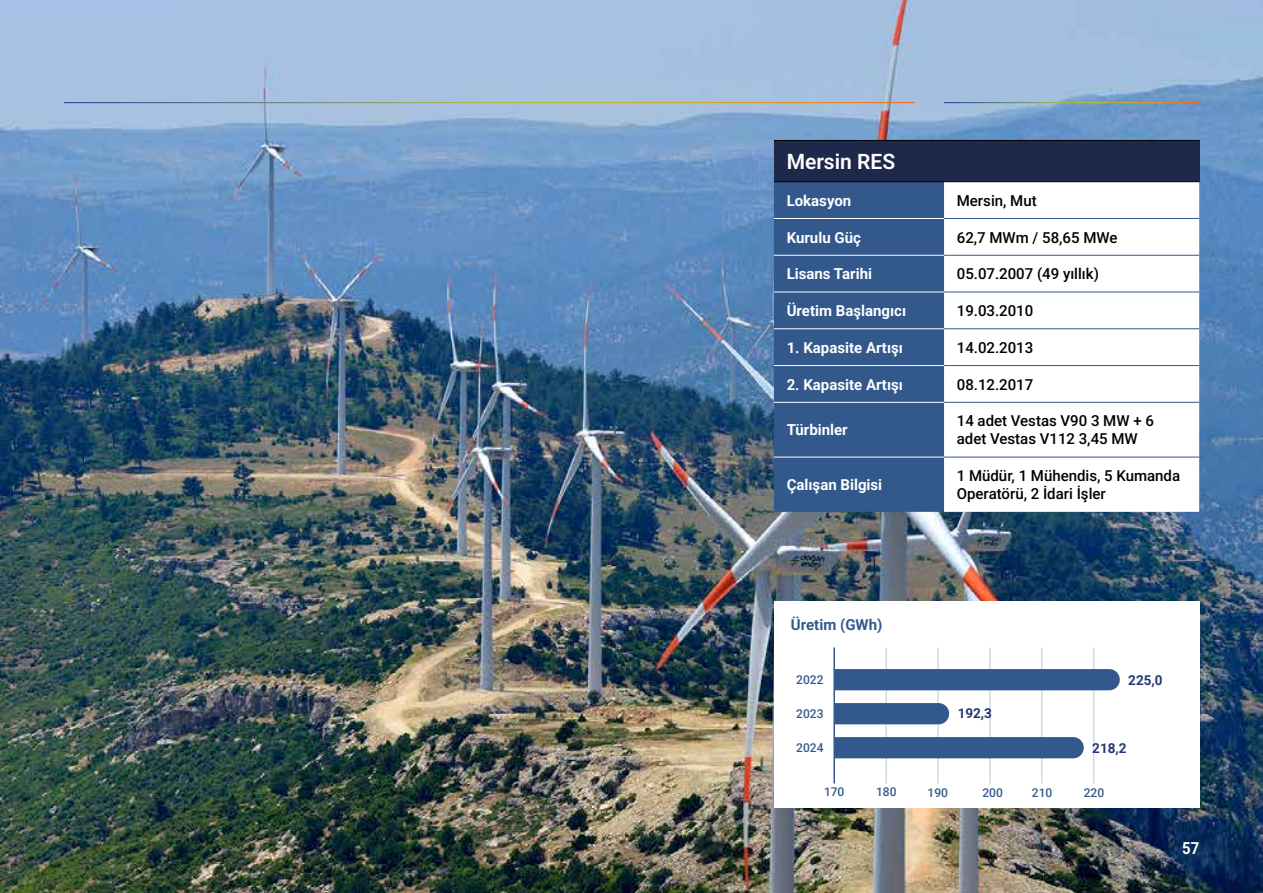
<style>
.page{position:relative;width:1263px;height:893px;background:#fff}
.page>*{position:absolute;margin:0;border:0;box-sizing:border-box;transform-origin:0 0}
.t1{font:600 21px "Roboto";color:#fff}
.t2{font:700 16.5px "Roboto";color:#fff;scale:.9 1}
.t3{font:500 15px/18px "Roboto";color:#000}
.t4{font:700 15px "Roboto";color:#fff}
.t5{font:700 15px "Roboto";color:#32588c}
.t6{font:700 13.5px "Roboto";color:#233674}
.t7{font:500 12px "Roboto";color:#32588c}
</style>
<div class="page">
<img style="left:0;top:0;width:1263px;height:893px">
<hr style="left:64px;top:102px;width:850px;height:1px;background:#fff">
<hr style="left:944px;top:102px;width:255px;height:1px;background:#fff">
<div style="left:774px;top:140px;width:425px;height:42px;background:#1e284b"></div>
<div style="left:774px;top:182px;width:170px;height:330px;background:#32588c"></div>
<svg style="left:944px;top:182px;width:255px;height:330px"></svg>
<hr style="left:774px;top:140px;width:170px;height:1px;background:#000">
<hr style="left:944px;top:140px;width:255px;height:1px;background:#000">
<hr style="left:774px;top:181px;width:170px;height:1px;background:#000">
<hr style="left:944px;top:181px;width:255px;height:1px;background:#000">
<hr style="left:774px;top:218px;width:170px;height:1px;background:#fff">
<hr style="left:774px;top:255px;width:170px;height:1px;background:#fff">
<hr style="left:774px;top:292px;width:170px;height:1px;background:#fff">
<hr style="left:774px;top:329px;width:170px;height:1px;background:#fff">
<hr style="left:774px;top:365px;width:170px;height:1px;background:#fff">
<hr style="left:774px;top:402px;width:170px;height:1px;background:#fff">
<hr style="left:774px;top:457px;width:170px;height:1px;background:#fff">
<hr style="left:944px;top:218px;width:255px;height:1px;background:#32588c">
<hr style="left:944px;top:255px;width:255px;height:1px;background:#32588c">
<hr style="left:944px;top:292px;width:255px;height:1px;background:#32588c">
<hr style="left:944px;top:329px;width:255px;height:1px;background:#32588c">
<hr style="left:944px;top:365px;width:255px;height:1px;background:#32588c">
<hr style="left:944px;top:402px;width:255px;height:1px;background:#32588c">
<hr style="left:944px;top:457px;width:255px;height:1px;background:#32588c">
<div style="left:774px;top:601px;width:425px;height:207px;background:#fff"></div>
<hr style="left:833px;top:647px;width:2px;height:136px;background:#32588c">
<hr style="left:886px;top:647px;width:1px;height:136px;background:#b8c7d5">
<hr style="left:938px;top:647px;width:1px;height:136px;background:#b8c7d5">
<hr style="left:1093px;top:647px;width:1px;height:136px;background:#b8c7d5">
<hr style="left:1042px;top:647px;width:1px;height:136px;background:#b8c7d5">
<hr style="left:990px;top:647px;width:1px;height:136px;background:#b8c7d5">
<div style="left:835px;top:669px;width:285px;height:21px;background:#32588c"></div>
<div style="left:835px;top:703px;width:114px;height:21px;background:#32588c"></div>
<div style="left:835px;top:737px;width:249px;height:21px;background:#32588c"></div>
<h1 class="t1" style="left:787px;top:147px;width:110px">Mersin RES</h1>
<p class="t4" style="left:787px;top:190px;width:66px">Lokasyon</p>
<p class="t3" style="left:957px;top:191px;width:81px">Mersin, Mut</p>
<p class="t4" style="left:787px;top:227px;width:76px">Kurulu Güç</p>
<p class="t3" style="left:957px;top:228px;width:162px">62,7 MWm / 58,65 MWe</p>
<p class="t4" style="left:787px;top:263px;width:87px">Lisans Tarihi</p>
<p class="t3" style="left:957px;top:264px;width:144px">05.07.2007 (49 yıllık)</p>
<p class="t4" style="left:787px;top:300px;width:121px">Üretim Başlangıcı</p>
<p class="t3" style="left:957px;top:301px;width:78px">19.03.2010</p>
<p class="t4" style="left:787px;top:337px;width:118px">1. Kapasite Artışı</p>
<p class="t3" style="left:957px;top:338px;width:78px">14.02.2013</p>
<p class="t4" style="left:787px;top:374px;width:118px">2. Kapasite Artışı</p>
<p class="t3" style="left:957px;top:375px;width:78px">08.12.2017</p>
<p class="t4" style="left:787px;top:419px;width:63px">Türbinler</p>
<p class="t3" style="left:957px;top:411px;width:199px">14 adet Vestas V90 3 MW + 6 adet Vestas V112 3,45 MW</p>
<p class="t4" style="left:787px;top:474px;width:97px">Çalışan Bilgisi</p>
<p class="t3" style="left:957px;top:466px;width:225px">1 Müdür, 1 Mühendis, 5 Kumanda<br>Operatörü, 2 İdari İşler</p>
<p class="t5" style="left:791px;top:614px;width:93px">Üretim (GWh)</p>
<p class="t7" style="left:796px;top:672px;width:29px">2022</p>
<p class="t7" style="left:796px;top:705px;width:29px">2023</p>
<p class="t6" style="left:958px;top:704px;width:36px">192,3</p>
<p class="t6" style="left:1128px;top:671px;width:36px">225,0</p>
<p class="t7" style="left:796px;top:739px;width:29px">2024</p>
<p class="t6" style="left:1092px;top:739px;width:36px">218,2</p>
<p class="t7" style="left:824px;top:783px;width:22px">170</p>
<p class="t7" style="left:876px;top:783px;width:22px">180</p>
<p class="t7" style="left:928px;top:784px;width:22px">190</p>
<p class="t7" style="left:982px;top:784px;width:22px">200</p>
<p class="t7" style="left:1032px;top:784px;width:22px">210</p>
<p class="t7" style="left:1084px;top:784px;width:22px">220</p>
<p class="t2" style="left:1182px;top:837px;width:20px">57</p>
</div>
